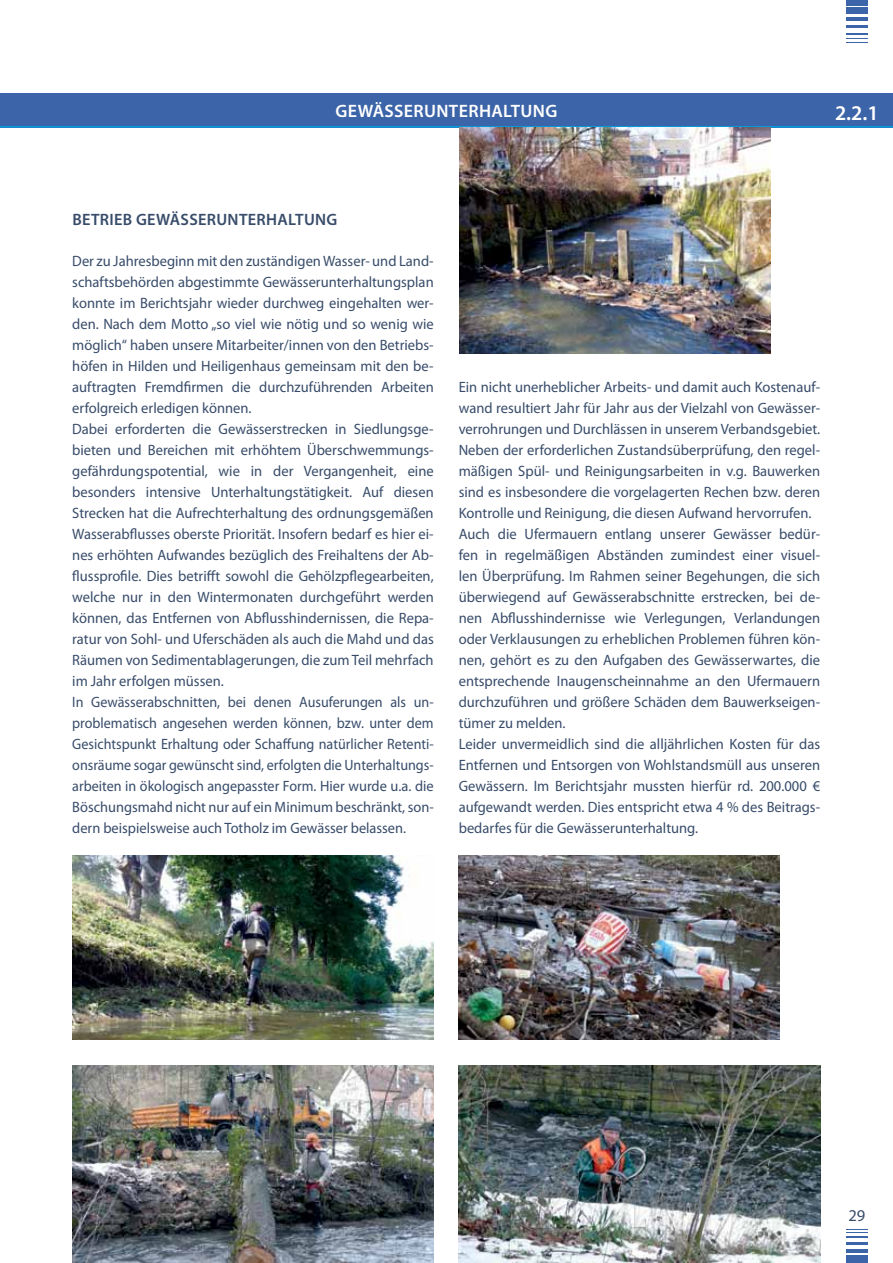
<style>
.page{position:relative;width:893px;height:1263px;background:#fff}
.page>*{position:absolute;margin:0;border:0;box-sizing:border-box;transform-origin:0 0}
.t1{font:600 21px "Myriad Pro";color:#fff}
.t2{font:600 18px "Myriad Pro";letter-spacing:.02em;color:#fff}
.t3{font:600 16.5px "Myriad Pro";letter-spacing:.02em;color:#384c6a}
.t4{font:16.5px "Myriad Pro";color:#384c6a}
.t5{font:15px/21px "Myriad Pro";color:#384c6a}
</style>
<div class="page">
<div style="left:0;top:94px;width:893px;height:34px;background:#3c64a8"></div>
<hr style="left:0;top:126px;width:893px;height:2px;background:#00a0e0">
<hr style="left:846px;top:1249px;width:21px;height:3px;background:#3c64a8">
<hr style="left:846px;top:1236px;width:21px;height:2px;background:#3c64a8">
<svg style="left:846px;top:1229px;width:21px;height:4px"></svg>
<hr style="left:846px;top:1242px;width:21px;height:3px;background:#3c64a8">
<div style="left:846px;top:1256px;width:21px;height:7px;background:#3c64a8"></div>
<hr style="left:846px;top:17px;width:21px;height:4px;background:#3c64a8">
<hr style="left:846px;top:33px;width:21px;height:2px;background:#3c64a8">
<svg style="left:846px;top:38px;width:21px;height:5px"></svg>
<hr style="left:846px;top:25px;width:21px;height:3px;background:#3c64a8">
<div style="left:846px;top:0;width:21px;height:5px;background:#3c64a8"></div>
<div style="left:846px;top:8px;width:21px;height:6px;background:#3c64a8"></div>
<img style="left:459px;top:856px;width:320px;height:184px">
<img style="left:459px;top:1065px;width:361px;height:198px">
<img style="left:72px;top:1065px;width:362px;height:198px">
<img style="left:459px;top:128px;width:311px;height:226px">
<img style="left:72px;top:856px;width:362px;height:184px">
<p class="t2" style="left:336px;top:99px;width:223px">GEWÄSSERUNTERHALTUNG</p>
<h1 class="t1" style="left:835px;top:100px;width:45px">2.2.1</h1>
<p class="t3" style="left:72px;top:209px;width:266px">BETRIEB GEWÄSSERUNTERHALTUNG</p>
<p class="t5" style="left:72px;top:251px;width:363px">Der zu Jahresbeginn mit den zuständigen Wasser- und Land&shy;schaftsbehörden abgestimmte Gewässerunterhaltungsplan konnte im Berichtsjahr wieder durchweg eingehalten wer&shy;den. Nach dem Motto „so viel wie nötig und so wenig wie möglich“ haben unsere Mitarbeiter/innen von den Betriebs&shy;höfen in Hilden und Heiligenhaus gemeinsam mit den be&shy;auftragten Fremdfirmen die durchzuführenden Arbeiten erfolgreich erledigen können.<br>Dabei erforderten die Gewässerstrecken in Siedlungsge&shy;bieten und Bereichen mit erhöhtem Überschwemmungs&shy;gefährdungspotential, wie in der Vergangenheit, eine besonders intensive Unterhaltungstätigkeit. Auf diesen Strecken hat die Aufrechterhaltung des ordnungsgemäßen Wasserabflusses oberste Priorität. Insofern bedarf es hier ei&shy;nes erhöhten Aufwandes bezüglich des Freihaltens der Ab&shy;flussprofile. Dies betrifft sowohl die Gehölzpflegearbeiten, welche nur in den Wintermonaten durchgeführt werden können, das Entfernen von Abflusshindernissen, die Repa&shy;ratur von Sohl- und Uferschäden als auch die Mahd und das Räumen von Sedimentablagerungen, die zum Teil mehrfach im Jahr erfolgen müssen.<br>In Gewässerabschnitten, bei denen Ausuferungen als un&shy;problematisch angesehen werden können, bzw. unter dem Gesichtspunkt Erhaltung oder Schaffung natürlicher Retenti&shy;onsräume sogar gewünscht sind, erfolgten die Unterhaltungs&shy;arbeiten in ökologisch angepasster Form. Hier wurde u.a. die Böschungsmahd nicht nur auf ein Minimum beschränkt, son&shy;dern beispielsweise auch Totholz im Gewässer belassen.</p>
<p class="t5" style="left:459px;top:377px;width:363px">Ein nicht unerheblicher Arbeits- und damit auch Kostenauf&shy;wand resultiert Jahr für Jahr aus der Vielzahl von Gewässer&shy;verrohrungen und Durchlässen in unserem Verbandsgebiet.<br>Neben der erforderlichen Zustandsüberprüfung, den regel&shy;mäßigen Spül- und Reinigungsarbeiten in v.g. Bauwerken sind es insbesondere die vorgelagerten Rechen bzw. deren Kontrolle und Reinigung, die diesen Aufwand hervorrufen.<br>Auch die Ufermauern entlang unserer Gewässer bedür&shy;fen in regelmäßigen Abständen zumindest einer visuel&shy;len Überprüfung. Im Rahmen seiner Begehungen, die sich überwiegend auf Gewässerabschnitte erstrecken, bei de&shy;nen Abflusshindernisse wie Verlegungen, Verlandungen oder Verklausungen zu erheblichen Problemen führen kön&shy;nen, gehört es zu den Aufgaben des Gewässerwartes, die entsprechende Inaugenscheinnahme an den Ufermauern durchzuführen und größere Schäden dem Bauwerkseigen&shy;tümer zu melden.<br>Leider unvermeidlich sind die alljährlichen Kosten für das Entfernen und Entsorgen von Wohlstandsmüll aus unseren Gewässern. Im Berichtsjahr mussten hierfür rd. 200.000 € aufgewandt werden. Dies entspricht etwa 4 % des Beitrags&shy;bedarfes für die Gewässerunterhaltung.</p>
<p class="t4" style="left:848px;top:1205px;width:18px">29</p>
</div>
